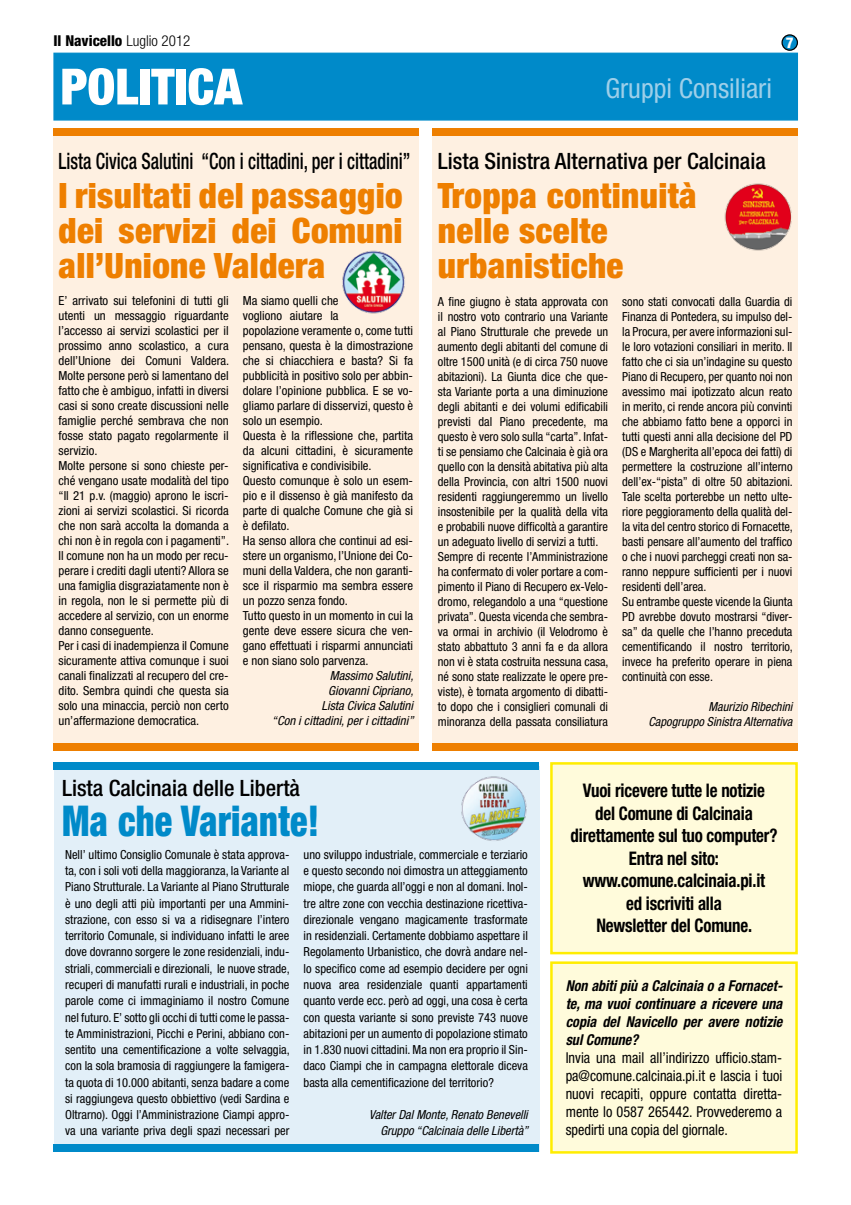
<style>
.page{position:relative;width:851px;height:1205px;background:#fff}
.page>*{position:absolute;margin:0;border:0;box-sizing:border-box;transform-origin:0 0}
.t1{font:900 condensed 50px "Helvetica Neue LT Std";color:#fff}
.t2{font:900 condensed 42.5px "Helvetica Neue LT Std";letter-spacing:.01em;color:#008ac9;scale:.85 1}
.t3{font:900 condensed 35px/35px "Helvetica Neue LT Std";letter-spacing:.01em;color:#ee7f00}
.t4{font:condensed 27.5px "Helvetica Neue LT Std";color:#9ecfe9}
.t5{font:500 condensed 22.5px "Helvetica Neue LT Std";color:#000}
.t6{font:500 condensed 22.5px "Helvetica Neue LT Std";color:#000;scale:.8 1}
.t7{font:700 condensed 18.75px/22.5px "Helvetica Neue LT Std";letter-spacing:-.01em;color:#000;text-align:center;scale:.9 1}
.t8{font:condensed 15px/18px "Helvetica Neue LT Std";color:#000;text-align:justify;scale:.95 1}
.t9{font:italic 700 condensed 15px/18px "Helvetica Neue LT Std";color:#000;text-align:justify;scale:.94 1}
.t10{font:800 condensed 15px "Helvetica Neue LT Std";color:#000}
.t11{font:800 condensed 15px "Helvetica Neue LT Std";color:#fff}
.t12{font:condensed 12.5px/15px "Helvetica Neue LT Std";letter-spacing:-.005em;color:#000}
.t13{font:italic condensed 12.5px/15px "Helvetica Neue LT Std";color:#000;text-align:right}
.s1{font-weight:300}
</style>
<div class="page">
<div style="left:550px;top:762px;width:247px;height:192px;background:#fffbdb;border:2px solid #ffed00"></div>
<div style="left:53px;top:53px;width:744px;height:68px;background:#008ac9;border:1px solid #008ac9"></div>
<div style="left:782px;top:35px;width:15px;height:15px;background:#008ac9;border-radius:50%"></div>
<div style="left:781px;top:34px;width:16px;height:17px;border:1px solid #000;border-radius:50%"></div>
<div style="left:432px;top:133px;width:365px;height:616px;background:#fef0e1"></div>
<div style="left:432px;top:744px;width:365px;height:7px;background:#ee7f00"></div>
<div style="left:432px;top:129px;width:365px;height:7px;background:#ee7f00"></div>
<img style="left:724px;top:183px;width:68px;height:68px">
<div style="left:54px;top:766px;width:485px;height:385px;background:#e2eff8"></div>
<div style="left:53px;top:762px;width:486px;height:7px;background:#008ac9"></div>
<div style="left:53px;top:1144px;width:486px;height:7px;background:#008ac9"></div>
<div style="left:53px;top:133px;width:365px;height:616px;background:#fef0e1"></div>
<div style="left:53px;top:744px;width:365px;height:7px;background:#ee7f00"></div>
<div style="left:53px;top:129px;width:365px;height:7px;background:#ee7f00"></div>
<img style="left:342px;top:250px;width:63px;height:64px">
<div style="left:550px;top:961px;width:247px;height:192px;background:#fffbdb;border:2px solid #ffed00"></div>
<img style="left:461px;top:776px;width:66px;height:65px">
<p class="t10" style="left:53px;top:32px;width:138px">Il Navicello <span class="s1">Luglio 2012</span></p>
<p class="t11" style="left:785px;top:33px;width:9px">7</p>
<h1 class="t1" style="left:60px;top:56px;width:183px">POLITICA</h1>
<h3 class="t4" style="left:605px;top:72px;width:168px">Gruppi Consiliari</h3>
<h3 class="t6" style="left:58px;top:147px;width:441px">Lista Civica Salutini “Con i cittadini, per i cittadini”</h3>
<h3 class="t3" style="left:58px;top:177px;width:345px;text-align:justify">I risultati del passaggio dei servizi dei Comuni all’Unione Valdera</h3>
<p class="t12" style="left:58px;top:293px;width:172px">E’ arrivato sui telefonini di tutti gli utenti un messaggio riguardante l’accesso ai servizi scolastici per il prossimo anno scolastico, a cura dell’Unione dei Comuni Valdera.<br>Molte persone però si lamentano del fatto che è ambiguo, infatti in diversi casi si sono create discussioni nelle famiglie perché sembrava che non fosse stato pagato regolarmente il servizio.<br>Molte persone si sono chieste per&shy;ché vengano usate modalità del tipo “Il 21 p.v. (maggio) aprono le iscri&shy;zioni ai servizi scolastici. Si ricorda che non sarà accolta la domanda a chi non è in regola con i pagamenti”.<br>Il comune non ha un modo per recu&shy;perare i crediti dagli utenti? Allora se una famiglia disgraziatamente non è in regola, non le si permette più di accedere al servizio, con un enorme danno conseguente.<br>Per i casi di inadempienza il Comune sicuramente attiva comunque i suoi canali finalizzati al recupero del cre&shy;dito. Sembra quindi che questa sia solo una minaccia, perciò non certo un’affermazione democratica.</p>
<p class="t12" style="left:243px;top:293px;width:172px">Ma siamo quelli che<br>vogliono aiutare la<br>popolazione veramente o, come tutti pensano, questa è la dimostrazione che si chiacchiera e basta? Si fa pubblicità in positivo solo per abbin&shy;dolare l’opinione pubblica. E se vo&shy;gliamo parlare di disservizi, questo è solo un esempio.<br>Questa è la riflessione che, partita da alcuni cittadini, è sicuramente significativa e condivisibile.<br>Questo comunque è solo un esem&shy;pio e il dissenso è già manifesto da parte di qualche Comune che già si è defilato.<br>Ha senso allora che continui ad esi&shy;stere un organismo, l’Unione dei Co&shy;muni della Valdera, che non garanti&shy;sce il risparmio ma sembra essere un pozzo senza fondo.<br>Tutto questo in un momento in cui la gente deve essere sicura che ven&shy;gano effettuati i risparmi annunciati e non siano solo parvenza.</p>
<p class="t13" style="left:272px;top:669px;width:143px">Massimo Salutini,<br>Giovanni Cipriano,<br>Lista Civica Salutini<br>“Con i cittadini, per i cittadini”</p>
<h3 class="t5" style="left:438px;top:147px;width:329px">Lista Sinistra Alternativa per Calcinaia</h3>
<h3 class="t3" style="left:438px;top:177px;width:260px">Troppa continuità nelle scelte urbanistiche</h3>
<p class="t12" style="left:438px;top:294px;width:172px">A fine giugno è stata approvata con il nostro voto contrario una Variante al Piano Strutturale che prevede un aumento degli abitanti del comune di oltre 1500 unità (e di circa 750 nuove abitazioni). La Giunta dice che que&shy;sta Variante porta a una diminuzione degli abitanti e dei volumi edificabili previsti dal Piano precedente, ma questo è vero solo sulla “carta”. Infat&shy;ti se pensiamo che Calcinaia è già ora quello con la densità abitativa più alta della Provincia, con altri 1500 nuovi residenti raggiungeremmo un livello insostenibile per la qualità della vita e probabili nuove difficoltà a garantire un adeguato livello di servizi a tutti.<br>Sempre di recente l’Amministrazione ha confermato di voler portare a com&shy;pimento il Piano di Recupero ex-Velo&shy;dromo, relegandolo a una “questione privata”. Questa vicenda che sembra&shy;va ormai in archivio (il Velodromo è stato abbattuto 3 anni fa e da allora non vi è stata costruita nessuna casa, né sono state realizzate le opere pre&shy;viste), è tornata argomento di dibatti&shy;to dopo che i consiglieri comunali di minoranza della passata consiliatura</p>
<p class="t12" style="left:622px;top:294px;width:172px">sono stati convocati dalla Guardia di Finanza di Pontedera, su impulso del&shy;la Procura, per avere informazioni sul&shy;le loro votazioni consiliari in merito. Il fatto che ci sia un’indagine su questo Piano di Recupero, per quanto noi non avessimo mai ipotizzato alcun reato in merito, ci rende ancora più convinti che abbiamo fatto bene a opporci in tutti questi anni alla decisione del PD (DS e Margherita all’epoca dei fatti) di permettere la costruzione all’interno dell’ex-“pista” di oltre 50 abitazioni.<br>Tale scelta porterebbe un netto ulte&shy;riore peggioramento della qualità del&shy;la vita del centro storico di Fornacette, basti pensare all’aumento del traffico o che i nuovi parcheggi creati non sa&shy;ranno neppure sufficienti per i nuovi residenti dell’area.<br>Su entrambe queste vicende la Giunta PD avrebbe dovuto mostrarsi “diver&shy;sa” da quelle che l’hanno preceduta cementificando il nostro territorio, invece ha preferito operare in piena continuità con esse.</p>
<p class="t13" style="left:648px;top:699px;width:145px">Maurizio Ribechini<br>Capogruppo Sinistra Alternativa</p>
<h3 class="t5" style="left:62px;top:774px;width:239px">Lista Calcinaia delle Libertà</h3>
<h3 class="t7" style="left:570px;top:779px;width:231px">Vuoi ricevere tutte le notizie<br>del Comune di Calcinaia direttamente sul tuo computer?<br>Entra nel sito: www.comune.calcinaia.pi.it<br>ed iscriviti alla<br>Newsletter del Comune.</h3>
<h2 class="t2" style="left:62px;top:794px;width:304px">Ma che Variante!</h2>
<p class="t12" style="left:65px;top:846px;width:226px;line-height:16.2px;text-align:justify">Nell’ ultimo Consiglio Comunale è stata approva&shy;ta, con i soli voti della maggioranza, la Variante al Piano Strutturale. La Variante al Piano Strutturale è uno degli atti più importanti per una Ammini&shy;strazione, con esso si va a ridisegnare l’intero territorio Comunale, si individuano infatti le aree dove dovranno sorgere le zone residenziali, indu&shy;striali, commerciali e direzionali, le nuove strade, recuperi di manufatti rurali e industriali, in poche parole come ci immaginiamo il nostro Comune nel futuro. E’ sotto gli occhi di tutti come le passa&shy;te Amministrazioni, Picchi e Perini, abbiano con&shy;sentito una cementificazione a volte selvaggia, con la sola bramosia di raggiungere la famigera&shy;ta quota di 10.000 abitanti, senza badare a come si raggiungeva questo obbiettivo (vedi Sardina e Oltrarno). Oggi l’Amministrazione Ciampi appro&shy;va una variante priva degli spazi necessari per</p>
<p class="t12" style="left:303px;top:846px;width:226px;line-height:16.2px;text-align:justify">uno sviluppo industriale, commerciale e terziario e questo secondo noi dimostra un atteggiamento miope, che guarda all’oggi e non al domani. Inol&shy;tre altre zone con vecchia destinazione ricettiva&shy;direzionale vengano magicamente trasformate in residenziali. Certamente dobbiamo aspettare il Regolamento Urbanistico, che dovrà andare nel&shy;lo specifico come ad esempio decidere per ogni nuova area residenziale quanti appartamenti quanto verde ecc. però ad oggi, una cosa è certa con questa variante si sono previste 743 nuove abitazioni per un aumento di popolazione stimato in 1.830 nuovi cittadini. Ma non era proprio il Sin&shy;daco Ciampi che in campagna elettorale diceva basta alla cementificazione del territorio?</p>
<p class="t9" style="left:565px;top:976px;width:232px">Non abiti più a Calcinaia o a Fornacet&shy;te, ma vuoi continuare a ricevere una copia del Navicello per avere notizie sul Comune?</p>
<p class="t8" style="left:565px;top:1048px;width:229px">Invia una mail all’indirizzo ufficio.stam&shy;pa@comune.calcinaia.pi.it e lascia i tuoi nuovi recapiti, oppure contatta diretta&shy;mente lo 0587 265442. Provvederemo a spedirti una copia del giornale.</p>
<p class="t13" style="left:369px;top:1107px;width:161px;line-height:16.2px">Valter Dal Monte, Renato Benevelli<br>Gruppo “Calcinaia delle Libertà”</p>
</div>
